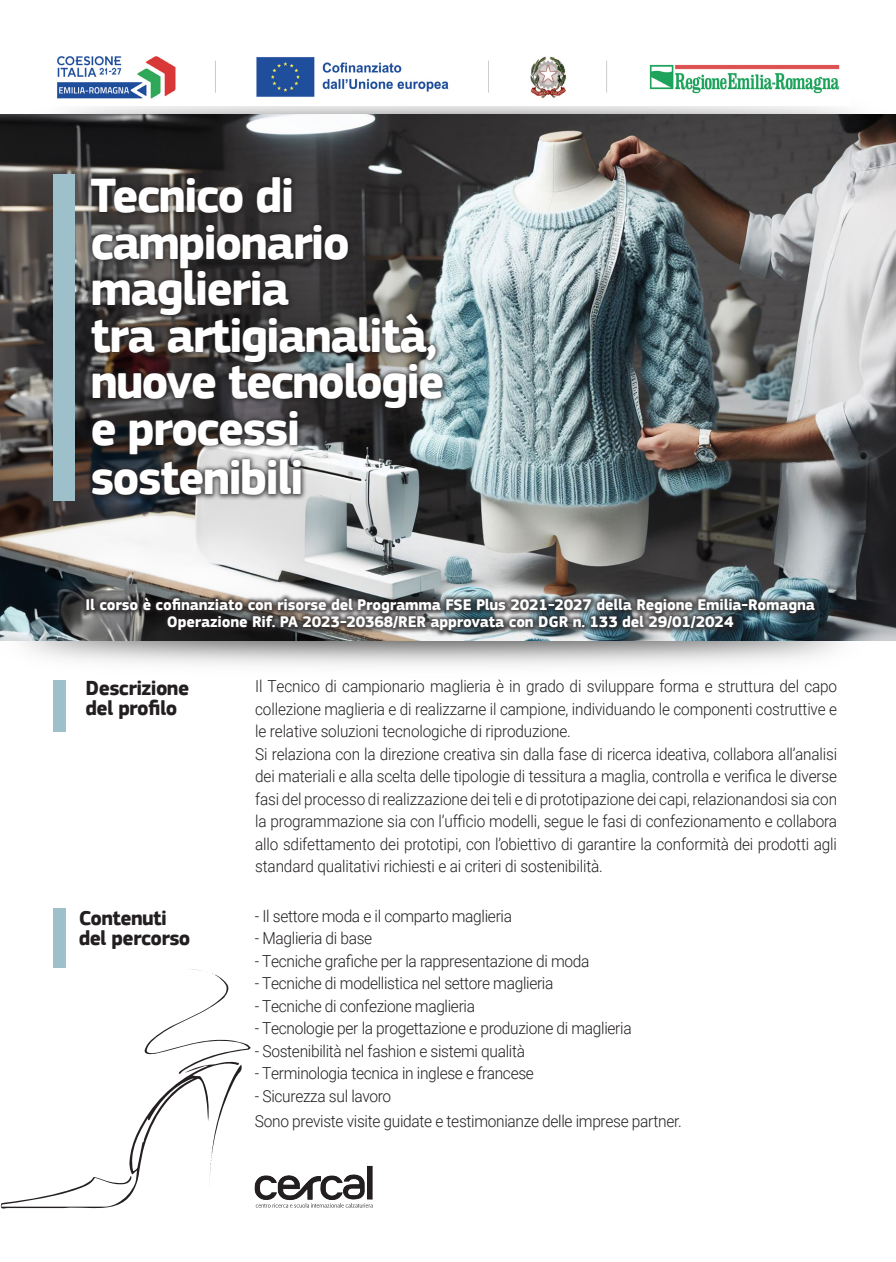
<style>
.page{position:relative;width:896px;height:1262px;background:#fff}
.page>*{position:absolute;margin:0;border:0;box-sizing:border-box;transform-origin:0 0}
.t1{font:700 49.5px/47.5px "PF Square Sans Pro";letter-spacing:-.04em;color:#fff}
.t2{font:700 21px "PF Square Sans Pro";letter-spacing:-.03em;color:#231f20}
.t3{font:300 16.5px/22.5px "Roboto";letter-spacing:-.02em;color:#231f20;text-align:justify;scale:.93 1}
.t4{font:300 16.5px "Roboto";letter-spacing:-.02em;color:#231f20;scale:.94 1}
.t5{font:700 15.9px "PF Square Sans Pro";letter-spacing:-.01em;color:#fff}
</style>
<div class="page">
<img style="left:0;top:106px;width:895px;height:9px">
<div style="left:54px;top:680px;width:12px;height:51px;background:#9dc0ca"></div>
<div style="left:54px;top:908px;width:12px;height:60px;background:#9dc0ca"></div>
<svg style="left:1px;top:969px;width:371px;height:240px"></svg>
<img style="left:57px;top:56px;width:783px;height:43px">
<img style="left:0;top:115px;width:895px;height:526px">
<div style="left:53px;top:175px;width:22px;height:326px;background:#9dc0ca"></div>
<div style="left:85px;top:171px;width:364px;height:330px;background:#231f20;opacity:.75"></div>
<div style="left:81px;top:592px;width:740px;height:45px;background:#231f20;opacity:.75"></div>
<p class="t1" style="left:90px;top:175px;width:261px;line-height:46.5px">Tecnico di campionario maglieria</p>
<p class="t1" style="left:90px;top:313px;width:356px">tra artigianalità, nuove tecnologie e processi sostenibili</p>
<p class="t5" style="left:85px;top:595px;width:730px">Il corso è cofinanziato con risorse del Programma FSE Plus 2021-2027 della Regione Emilia-Romagna</p>
<p class="t5" style="left:167px;top:613px;width:568px">Operazione Rif. PA 2023-20368/RER approvata con DGR n. 133 del 29/01/2024</p>
<p class="t2" style="left:86px;top:676px;width:105px">Descrizione</p>
<p class="t2" style="left:86px;top:695px;width:93px">del profilo</p>
<p class="t2" style="left:79px;top:906px;width:90px">Contenuti</p>
<p class="t2" style="left:79px;top:925px;width:113px">del percorso</p>
<p class="t3" style="left:255px;top:675px;width:627px">Il Tecnico di campionario maglieria è in grado di sviluppare forma e struttura del capo collezione maglieria e di realizzarne il campione, individuando le componenti costruttive e le relative soluzioni tecnologiche di riproduzione.</p>
<p class="t3" style="left:255px;top:742px;width:627px">Si relaziona con la direzione creativa sin dalla fase di ricerca ideativa, collabora all’analisi dei materiali e alla scelta delle tipologie di tessitura a maglia, controlla e verifica le diverse fasi del processo di realizzazione dei teli e di prototipazione dei capi, relazionandosi sia con la programmazione sia con l’ufficio modelli, segue le fasi di confezionamento e collabora allo sdifettamento dei prototipi, con l’obiettivo di garantire la conformità dei prodotti agli standard qualitativi richiesti e ai criteri di sostenibilità.</p>
<p class="t4" style="left:255px;top:905px;width:275px">- Il settore moda e il comparto maglieria</p>
<p class="t4" style="left:255px;top:927px;width:126px">- Maglieria di base</p>
<p class="t4" style="left:255px;top:950px;width:357px">- Tecniche grafiche per la rappresentazione di moda</p>
<p class="t4" style="left:255px;top:972px;width:319px">- Tecniche di modellistica nel settore maglieria</p>
<p class="t4" style="left:255px;top:995px;width:236px">- Tecniche di confezione maglieria</p>
<p class="t4" style="left:255px;top:1017px;width:402px">- Tecnologie per la progettazione e produzione di maglieria</p>
<p class="t4" style="left:255px;top:1040px;width:289px">- Sostenibilità nel fashion e sistemi qualità</p>
<p class="t4" style="left:255px;top:1062px;width:298px">- Terminologia tecnica in inglese e francese</p>
<p class="t4" style="left:255px;top:1085px;width:146px">- Sicurezza sul lavoro</p>
<p class="t4" style="left:255px;top:1110px;width:455px">Sono previste visite guidate e testimonianze delle imprese partner.</p>
</div>
